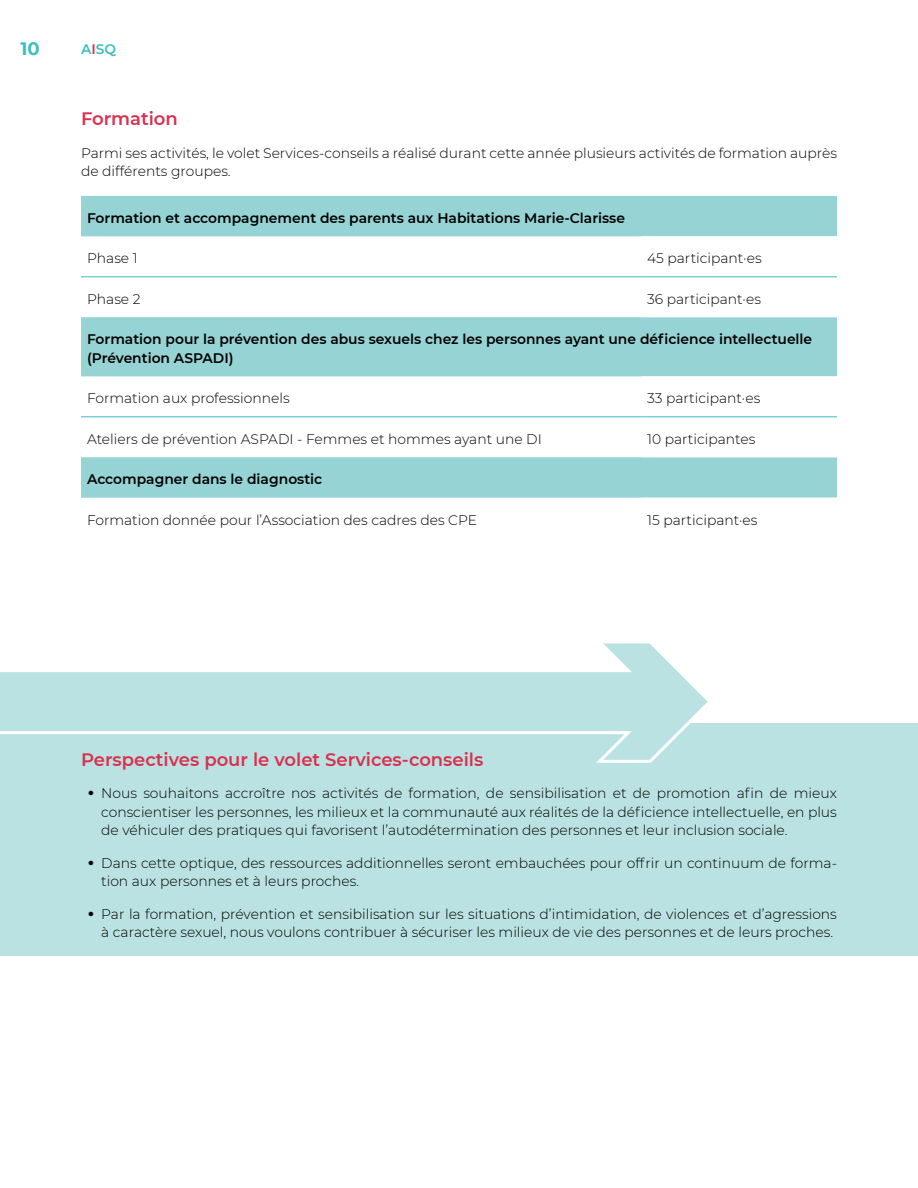
<style>
.page{position:relative;width:918px;height:1188px;background:#fff}
.page>*{position:absolute;margin:0;border:0;box-sizing:border-box;transform-origin:0 0}
.t1{font:600 18px "Montserrat";color:#d9304f}
.t2{font:700 18px "Montserrat";color:#3ebdbd}
.t3{font:300 13.8px/18.8px "Montserrat";color:#000}
.t4{font:600 13.8px/18.8px "Montserrat";color:#000}
.t5{font:600 13.8px "Montserrat";color:#3ebdbd}
.s1{color:#d9304f}
.s2{font-weight:700;font-size:18px}
</style>
<div class="page">
<div style="left:0;top:723px;width:918px;height:233px;background:#bbe2e2"></div>
<svg style="left:0;top:643px;width:708px;height:120px"></svg>
<svg style="left:81px;top:196px;width:756px;height:302px"></svg>
<svg style="left:641px;top:236px;width:196px;height:262px"></svg>
<hr style="left:81px;top:276px;width:560px;height:1px;background:#3ebdbd">
<hr style="left:641px;top:276px;width:196px;height:1px;background:#3ebdbd">
<hr style="left:81px;top:416px;width:560px;height:1px;background:#3ebdbd">
<hr style="left:641px;top:416px;width:196px;height:1px;background:#3ebdbd">
<h1 class="t2" style="left:20px;top:36px;width:21px">10</h1>
<p class="t5" style="left:81px;top:39px;width:37px">A<span class="s1">I</span>SQ</p>
<h1 class="t1" style="left:81px;top:106px;width:98px">Formation</h1>
<p class="t3" style="left:81px;top:143px;width:758px">Parmi ses activités, le volet Services-conseils a réalisé durant cette année plusieurs activités de formation auprès de différents groupes.</p>
<p class="t4" style="left:87px;top:208px;width:540px">Formation et accompagnement des parents aux Habitations M arie-Clarisse</p>
<p class="t3" style="left:87px;top:249px;width:52px">Phase 1</p>
<p class="t3" style="left:647px;top:249px;width:116px">45 participant·es</p>
<p class="t3" style="left:87px;top:289px;width:55px">Phase 2</p>
<p class="t3" style="left:647px;top:289px;width:115px">36 participant·es</p>
<p class="t4" style="left:87px;top:329px;width:727px">Formation pour la prévention des abus sexuels chez les personnes ayant une déficience intellectuelle (Prévention ASPADI)</p>
<p class="t3" style="left:87px;top:389px;width:204px">Formation aux professionnels</p>
<p class="t3" style="left:647px;top:389px;width:115px">33 participant·es</p>
<p class="t3" style="left:87px;top:429px;width:164px">Ateliers de prévention ASPADI</p>
<p class="t3" style="left:297px;top:429px;width:237px">- Femmes et hommes ayant une DI</p>
<p class="t3" style="left:647px;top:429px;width:110px">10 participantes</p>
<p class="t4" style="left:87px;top:469px;width:237px">Accompagner dans le diagnostic</p>
<p class="t3" style="left:87px;top:510px;width:381px">Formation donnée pour l’Association des cadres des CPE</p>
<p class="t3" style="left:647px;top:510px;width:112px">15 participant·es</p>
<h1 class="t1" style="left:81px;top:746px;width:404px">Perspectives pour le volet Services-conseils</h1>
<p class="t3" style="left:101px;top:783px;width:737px;text-align:justify;text-indent:-13px"><span class="s2">•</span> Nous souhaitons accroître nos activités de formation, de sensibilisation et de promotion afin de mieux conscientiser les personnes, les milieux et la communauté aux réalités de la déficience intellectuelle, en plus de véhiculer des pratiques qui favorisent l’autodétermination des personnes et leur inclusion sociale.</p>
<p class="t3" style="left:101px;top:853px;width:737px;text-indent:-14px"><span class="s2">•</span> Dans cette optique, des ressources additionnelles seront embauchées pour offrir un continuum de forma&shy;tion aux personnes et à leurs proches.</p>
<p class="t3" style="left:88px;top:904px;width:751px;text-align:right"><span class="s2">•</span> Par la formation, prévention et sensibilisation sur les situations d’intimidation, de violences et d’agressions à caractère sexuel, nous voulons contribuer à sécuriser les milieux de vie des personnes et de leurs proches.</p>
</div>
